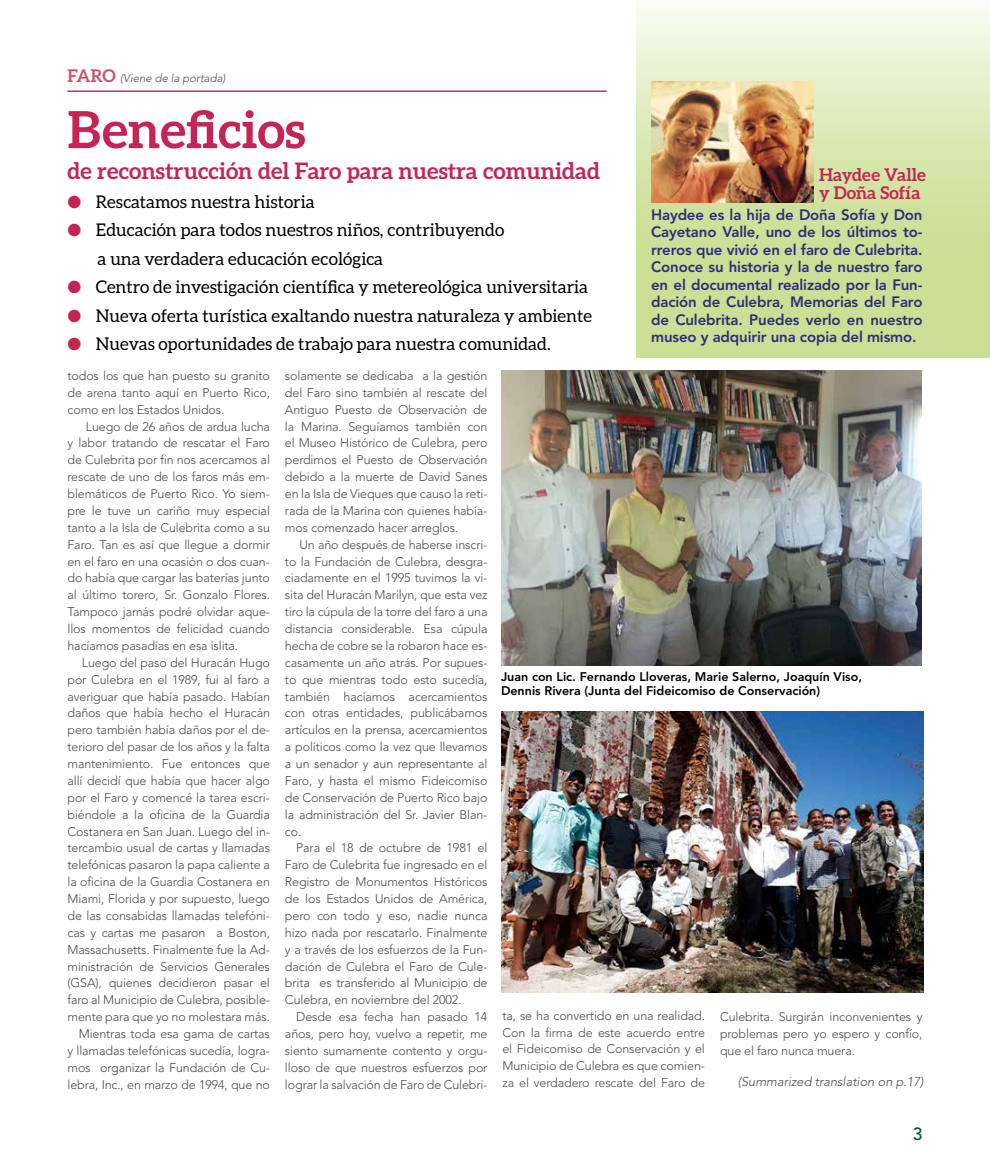
<style>
.page{position:relative;width:990px;height:1170px;background:#fff}
.page>*{position:absolute;margin:0;border:0;box-sizing:border-box;transform-origin:0 0}
.t1{font:700 51.25px "Aleo";color:#c52555}
.t2{font:700 22.75px "Aleo";color:#c52555}
.t3{font:17.5px/28.5px "Aleo";color:#000}
.t4{font:700 17.5px/18.8px "Aleo";color:#c52555}
.t5{font:500 17.5px "Avenir LT Std";color:#005621}
.t6{font:800 15px/17.5px "Avenir LT Std";letter-spacing:-.01em;color:#2d2f79;text-align:justify}
.t7{font:italic 300 12.75px "Avenir LT Std";color:#4a4b4b}
.t8{font:300 12.5px/16.9px "Avenir LT Std";letter-spacing:-.01em;color:#4a4b4b;text-align:justify}
.t9{font:800 12.5px/13.8px "Avenir LT Std";color:#000}
.t10{font:italic 300 11.38px "Avenir LT Std";color:#4a4b4b}
.s1{font-family:"Aleo";font-weight:700;font-style:normal;font-size:17.5px;color:#ce5169}
.s2{color:#c52555}
</style>
<div class="page">
<svg style="left:637px;top:7px;width:353px;height:351px;background:#d7e7af"></svg>
<img style="left:651px;top:81px;width:163px;height:121px">
<hr style="left:68px;top:91px;width:539px;height:1px;background:#c52555">
<img style="left:501px;top:371px;width:420px;height:294px">
<img style="left:501px;top:711px;width:423px;height:282px">
<p class="t10" style="left:68px;top:71px;width:160px"><span class="s1">FARO</span> (Viene de la portada)</p>
<h1 class="t1" style="left:68px;top:100px;width:240px">Beneficios</h1>
<h2 class="t2" style="left:68px;top:158px;width:534px">de reconstrucción del Faro para nuestra comunidad</h2>
<h3 class="t3" style="left:68px;top:187px;width:249px"><span class="s2">●</span> Rescatamos nuestra historia</h3>
<h3 class="t3" style="left:98px;top:216px;width:408px;text-indent:-30px"><span class="s2">●</span> Educación para todos nuestros niños, contribuyendo a una verdadera educación ecológica</h3>
<h3 class="t3" style="left:68px;top:272px;width:522px"><span class="s2">●</span> Centro de investigación científica y metereológica universitaria</h3>
<h3 class="t3" style="left:68px;top:301px;width:526px"><span class="s2">●</span> Nueva oferta turística exaltando nuestra naturaleza y ambiente</h3>
<h3 class="t3" style="left:68px;top:329px;width:485px"><span class="s2">●</span> Nuevas oportunidades de trabajo para nuestra comunidad.</h3>
<h3 class="t4" style="left:819px;top:165px;width:108px">Haydee Valle y Doña Sofía</h3>
<p class="t6" style="left:651px;top:206px;width:273px">Haydee es la hija de Doña Sofía y Don Cayetano Valle, uno de los últimos to&shy;rreros que vivió en el faro de Culebrita.<br>Conoce su historia y la de nuestro faro en el documental realizado por la Fun&shy;dación de Culebra, Memorias del Faro de Culebrita. Puedes verlo en nuestro museo y adquirir una copia del mismo.</p>
<p class="t8" style="left:68px;top:367px;width:204px">todos los que han puesto su granito de arena tanto aquí en Puerto Rico, como en los Estados Unidos.</p>
<p class="t8" style="left:68px;top:418px;width:204px;text-indent:18px">Luego de 26 años de ardua lucha y labor tratando de rescatar el Faro de Culebrita por fin nos acercamos al rescate de uno de los faros más em&shy;blemáticos de Puerto Rico. Yo siem&shy;pre le tuve un cariño muy especial tanto a la Isla de Culebrita como a su Faro. Tan es así que llegue a dormir en el faro en una ocasión o dos cuan&shy;do había que cargar las baterías junto al último torero, Sr. Gonzalo Flores.<br>Tampoco jamás podré olvidar aque&shy;llos momentos de felicidad cuando hacíamos pasadías en esa islita.</p>
<p class="t8" style="left:68px;top:654px;width:204px;text-align:right">Luego del paso del Huracán Hugo por Culebra en el 1989, fui al faro a averiguar que había pasado. Habían daños que había hecho el Huracán pero también había daños por el de&shy;terioro del pasar de los años y la falta mantenimiento. Fue entonces que allí decidí que había que hacer algo por el Faro y comencé la tarea escri&shy;biéndole a la oficina de la Guardia Costanera en San Juan. Luego del in&shy;tercambio usual de cartas y llamadas telefónicas pasaron la papa caliente a la oficina de la Guardia Costanera en Miami, Florida y por supuesto, luego de las consabidas llamadas telefóni&shy;cas y cartas me pasaron a Boston, Massachusetts. Finalmente fue la Ad&shy;ministración de Servicios Generales (GSA), quienes decidieron pasar el faro al Municipio de Culebra, posible&shy;mente para que yo no molestara más.<br>Mientras toda esa gama de cartas<br>y llamadas telefónicas sucedía, logra&shy;mos organizar la Fundación de Cu&shy;lebra, Inc., en marzo de 1994, que no</p>
<p class="t8" style="left:285px;top:367px;width:204px">solamente se dedicaba a la gestión del Faro sino también al rescate del Antiguo Puesto de Observación de la Marina. Seguíamos también con el Museo Histórico de Culebra, pero perdimos el Puesto de Observación debido a la muerte de David Sanes en la Isla de Vieques que causo la reti&shy;rada de la Marina con quienes había&shy;mos comenzado hacer arreglos.</p>
<p class="t8" style="left:285px;top:536px;width:204px;text-indent:15px">Un año después de haberse inscri&shy;to la Fundación de Culebra, desgra&shy;ciadamente en el 1995 tuvimos la vi&shy;sita del Huracán Marilyn, que esta vez tiro la cúpula de la torre del faro a una distancia considerable. Esa cúpula hecha de cobre se la robaron hace es&shy;casamente un año atrás. Por supues&shy;to que mientras todo esto sucedía, también hacíamos acercamientos con otras entidades, publicábamos artículos en la prensa, acercamientos a políticos como la vez que llevamos a un senador y aun representante al Faro, y hasta el mismo Fideicomiso de Conservación de Puerto Rico bajo la administración del Sr. Javier Blan&shy;co.</p>
<p class="t8" style="left:285px;top:840px;width:204px;text-indent:11px">Para el 18 de octubre de 1981 el Faro de Culebrita fue ingresado en el Registro de Monumentos Históricos de los Estados Unidos de América, pero con todo y eso, nadie nunca hizo nada por rescatarlo. Finalmente y a través de los esfuerzos de la Fun&shy;dación de Culebra el Faro de Cule&shy;brita es transferido al Municipio de Culebra, en noviembre del 2002.</p>
<p class="t8" style="left:285px;top:1008px;width:204px;text-indent:11px">Desde esa fecha han pasado 14 años, pero hoy, vuelvo a repetir, me siento sumamente contento y orgu&shy;lloso de que nuestros esfuerzos por lograr la salvación de Faro de Culebri-</p>
<p class="t8" style="left:502px;top:1007px;width:204px">ta, se ha convertido en una realidad.<br>Con la firma de este acuerdo entre el Fideicomiso de Conservación y el Municipio de Culebra es que comien&shy;za el verdadero rescate del Faro de</p>
<p class="t9" style="left:501px;top:670px;width:363px">Juan con Lic. Fernando Lloveras, Marie Salerno, Joaquín Viso,<br>Dennis Rivera (Junta del Fideicomiso de Conservación)</p>
<p class="t8" style="left:720px;top:1008px;width:204px">Culebrita. Surgirán inconvenientes y problemas pero yo espero y confío, que el faro nunca muera.</p>
<p class="t7" style="left:738px;top:1074px;width:187px">(Summarized translation on p.17)</p>
<h3 class="t5" style="left:913px;top:1124px;width:11px">3</h3>
</div>
